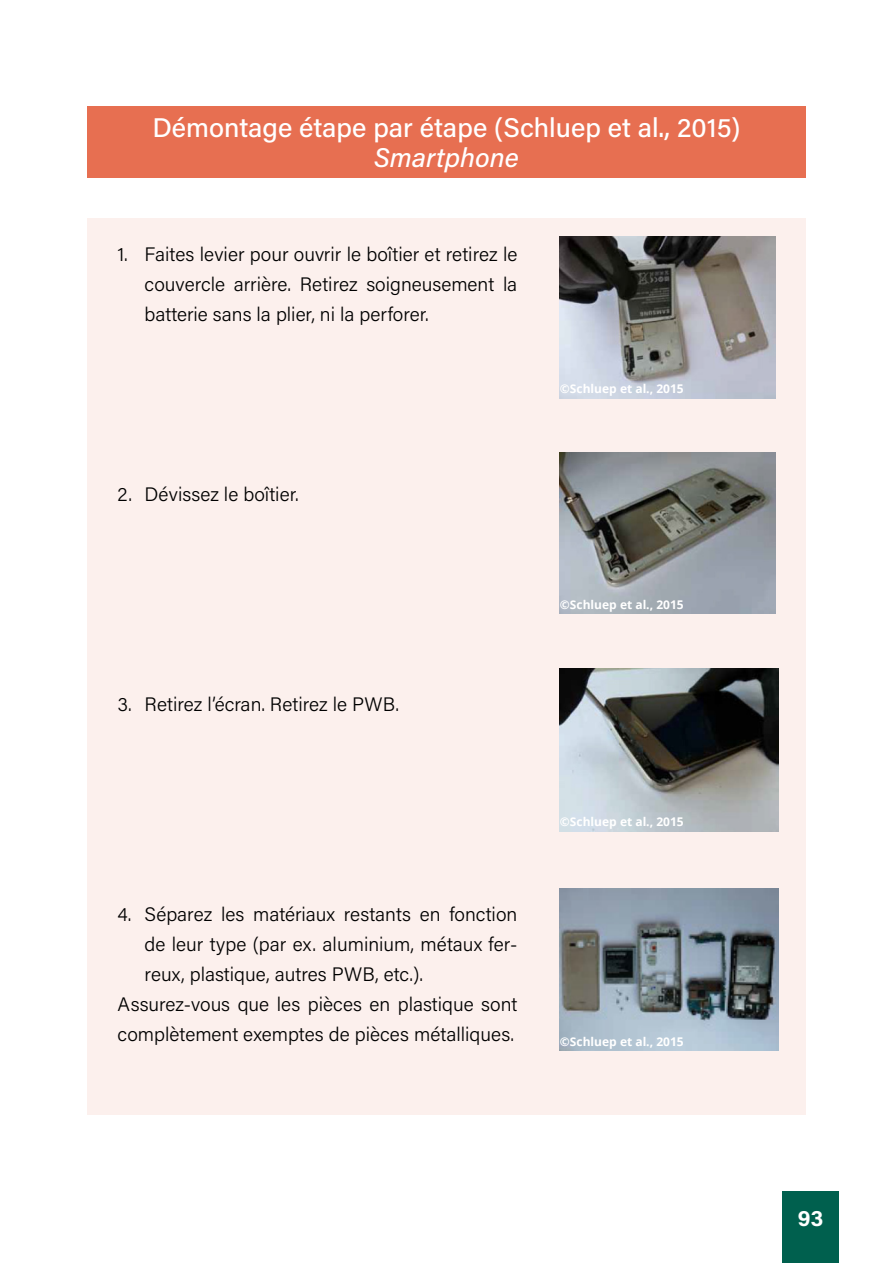
<style>
.page{position:relative;width:893px;height:1263px;background:#fff}
.page>*{position:absolute;margin:0;border:0;box-sizing:border-box;transform-origin:0 0}
.t1{font:500 27px "Acumin Pro";color:#fff}
.t2{font:italic 500 27px "Acumin Pro";color:#fff}
.t3{font:700 22.5px "Acumin Pro";color:#fff}
.t4{font:300 19.5px/30px "Acumin Pro";color:#000;text-align:justify}
.t5{font:700 12px "Open Sans";color:#fff}
</style>
<div class="page">
<div style="left:782px;top:1191px;width:57px;height:72px;background:#00604e"></div>
<div style="left:87px;top:106px;width:719px;height:72px;background:#e76f51"></div>
<div style="left:87px;top:219px;width:719px;height:896px;background:#fcf0ed"></div>
<img style="left:560px;top:237px;width:215px;height:161px">
<img style="left:560px;top:453px;width:215px;height:161px">
<img style="left:560px;top:668px;width:218px;height:163px">
<img style="left:560px;top:888px;width:218px;height:163px">
<h1 class="t1" style="left:152px;top:109px;width:590px">Démontage étape par étape (Schluep et al., 2015)</h1>
<h1 class="t2" style="left:374px;top:139px;width:146px">Smartphone</h1>
<p class="t4" style="left:145px;top:238px;width:374px;text-indent:-27px">1. Faites levier pour ouvrir le boîtier et retirez le couvercle arrière. Retirez soigneusement la batterie sans la plier, ni la perforer.</p>
<p class="t4" style="left:118px;top:478px;width:183px">2. Dévissez le boîtier.</p>
<p class="t4" style="left:118px;top:688px;width:283px">3. Retirez l’écran. Retirez le PWB.</p>
<p class="t4" style="left:118px;top:898px;width:401px">4. Séparez les matériaux restants en fonction</p>
<p class="t4" style="left:145px;top:928px;width:374px">de leur type (par ex. aluminium, métaux fer-</p>
<p class="t4" style="left:145px;top:958px;width:280px">reux, plastique, autres PWB, etc.).</p>
<p class="t4" style="left:118px;top:988px;width:401px">Assurez-vous que les pièces en plastique sont</p>
<p class="t4" style="left:118px;top:1018px;width:398px">complètement exemptes de pièces métalliques.</p>
<p class="t5" style="left:560px;top:380px;width:125px">©Schluep et al., 2015</p>
<p class="t5" style="left:560px;top:596px;width:125px">©Schluep et al., 2015</p>
<p class="t5" style="left:560px;top:813px;width:125px">©Schluep et al., 2015</p>
<p class="t5" style="left:560px;top:1033px;width:125px">©Schluep et al., 2015</p>
<p class="t3" style="left:798px;top:1202px;width:27px">93</p>
</div>
